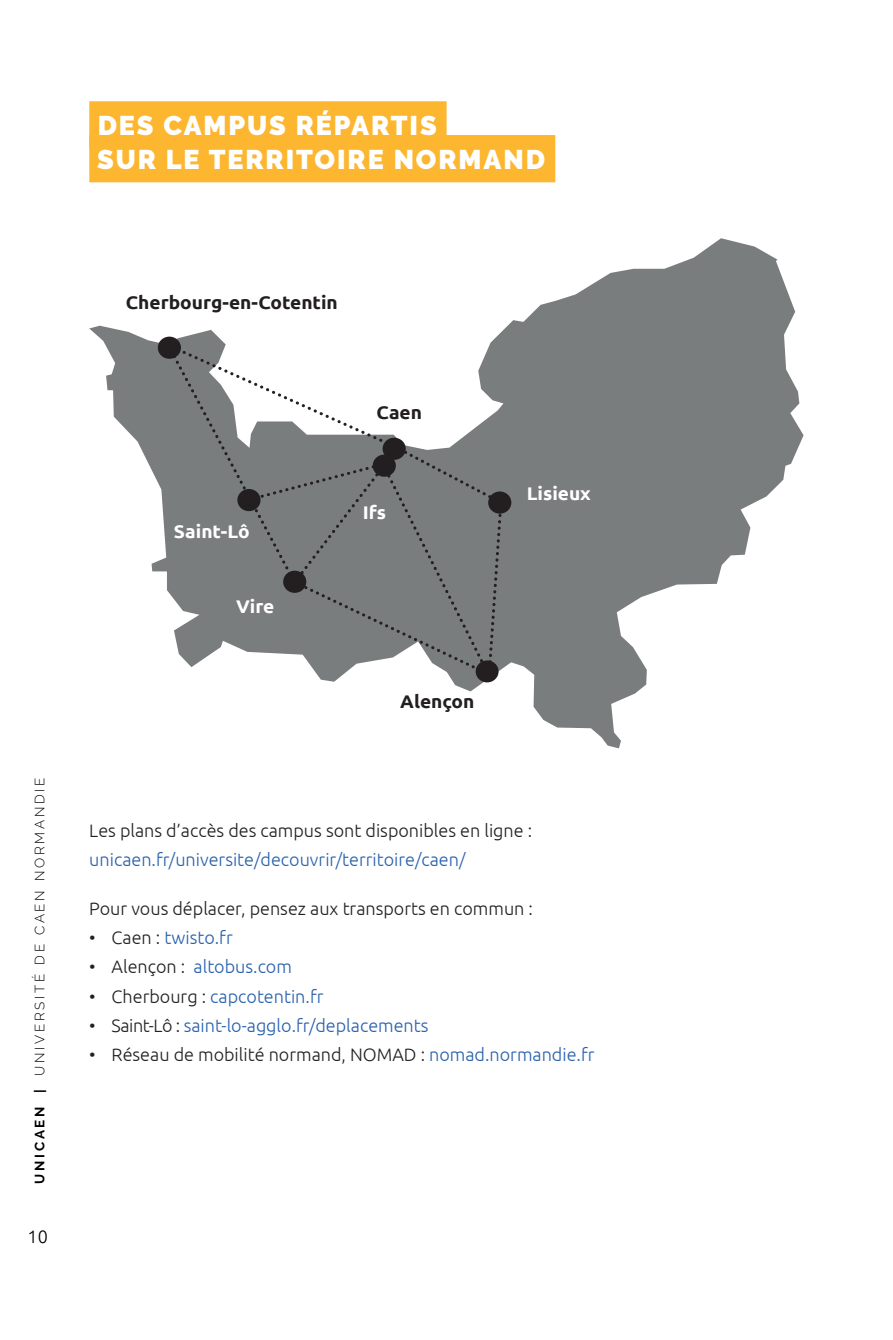
<style>
.page{position:relative;width:893px;height:1340px;background:#fff}
.page>*{position:absolute;margin:0;border:0;box-sizing:border-box;transform-origin:0 0}
.t1{font:900 27px/33.8px "Raleway";letter-spacing:.07em;color:#fff}
.t2{font:700 18.22px "Ubuntu";color:#231f20;scale:1.04 1}
.t3{font:700 18.22px "Ubuntu";color:#fff;scale:1.04 1}
.t4{font:300 18px "Ubuntu";color:#2860ad}
.t5{font:300 18px "Ubuntu";color:#231f20}
.t6{font:300 18px "Ubuntu";color:#000001}
.t7{font:300 13.5px "Raleway";letter-spacing:.2em;color:#000001}
.s1{font-weight:700}
.s2{color:#231f20}
.s3{color:#2860ad}
</style>
<div class="page">
<div style="left:89px;top:101px;width:358px;height:48px;background:#fcb630"></div>
<div style="left:89px;top:135px;width:466px;height:47px;background:#fcb630"></div>
<svg style="left:89px;top:238px;width:689px;height:334px"></svg>
<svg style="left:174px;top:260px;width:630px;height:488px;fill:#7a7d7e"></svg>
<div style="left:158px;top:336px;width:23px;height:23px;background:#231f20;border-radius:50%"></div>
<div style="left:488px;top:491px;width:23px;height:22px;background:#231f20;border-radius:50%"></div>
<svg style="left:167px;top:342px;width:337px;height:335px"></svg>
<div style="left:476px;top:660px;width:23px;height:22px;background:#231f20;border-radius:50%"></div>
<h1 class="t1" style="left:97px;top:109px;width:449px">DES CAMPUS RÉPARTIS<br>SUR LE TERRITOIRE NORMAND</h1>
<p class="t7" style="left:32px;top:1183px;width:407px;rotate:-90deg"><span class="s1">UNICAEN |</span> UNIVERSITÉ DE CAEN NORMANDIE</p>
<p class="t6" style="left:28px;top:1225px;width:22px">10</p>
<p class="t2" style="left:126px;top:291px;width:205px">Cherbourg-en-Cotentin</p>
<p class="t3" style="left:174px;top:520px;width:74px">Saint-Lô</p>
<p class="t3" style="left:236px;top:596px;width:38px">Vire</p>
<p class="t2" style="left:376px;top:401px;width:45px">Caen</p>
<p class="t3" style="left:363px;top:501px;width:24px">Ifs</p>
<p class="t2" style="left:400px;top:690px;width:73px">Alençon</p>
<p class="t3" style="left:527px;top:483px;width:63px">Lisieux</p>
<p class="t5" style="left:89px;top:819px;width:444px">Les plans d’accès des campus sont disponibles en ligne :</p>
<p class="t4" style="left:89px;top:849px;width:378px">unicaen.fr/universite/decouvrir/territoire/caen/</p>
<p class="t5" style="left:89px;top:897px;width:445px">Pour vous déplacer, pensez aux transports en commun :</p>
<p class="t4" style="left:89px;top:926px;width:145px"><span class="s2">• Caen :</span> twisto.fr</p>
<p class="t4" style="left:89px;top:956px;width:204px"><span class="s2">• Alençon :</span> altobus.com</p>
<p class="t4" style="left:89px;top:985px;width:236px"><span class="s2">• Cherbourg :</span> capcotentin.fr</p>
<p class="t4" style="left:89px;top:1014px;width:341px"><span class="s2">• Saint-Lô :</span> saint-lo-agglo.fr/deplacements</p>
<p class="t5" style="left:89px;top:1043px;width:507px">• Réseau de mobilité normand, NOMAD : <span class="s3">nomad.normandie.fr</span></p>
</div>
